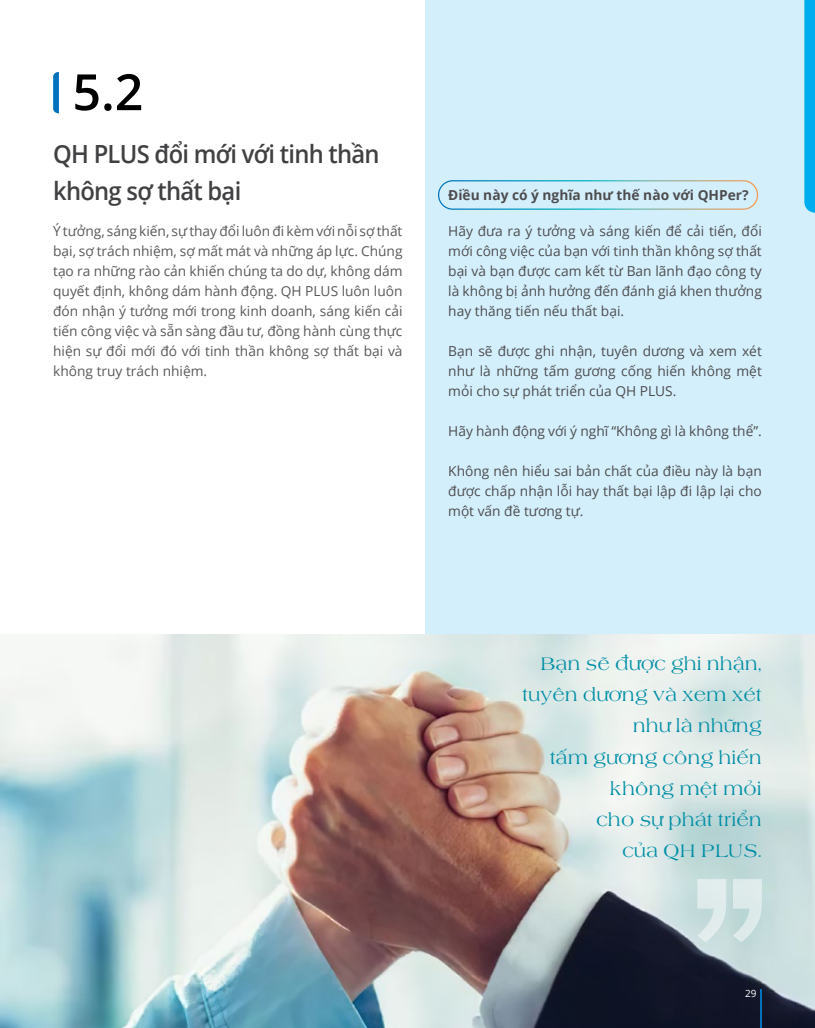
<style>
.page{position:relative;width:815px;height:1028px;background:#fff}
.page>*{position:absolute;margin:0;border:0;box-sizing:border-box;transform-origin:0 0}
.t1{font:600 50px "Open Sans";color:#000}
.t2{font:600 25px/37.5px "Open Sans";letter-spacing:-.03em;color:#414042;scale:.95 1}
.t3{font:18.75px/31.2px "UTM Amherst";color:#008fa6;text-align:right}
.t4{font:13.75px/20px "Open Sans";color:#4d4d4f;text-align:justify}
.t5{font:13.75px/20px "Open Sans";color:#58595b;text-align:justify}
.t6{font:700 13.75px "Open Sans";color:#4d4d4f}
.t7{font:10px "Open Sans";color:#fff}
</style>
<div class="page">
<div style="left:425px;top:0;width:390px;height:1028px;background:#d4effc"></div>
<svg style="left:804px;top:0;width:11px;height:213px;background:#09b0ef"></svg>
<img style="left:0;top:635px;width:815px;height:393px">
<svg style="left:697px;top:879px;width:65px;height:63px"></svg>
<svg style="left:53px;top:72px;width:6px;height:41px"></svg>
<img style="left:438px;top:180px;width:320px;height:30px">
<hr style="left:761px;top:989px;width:1px;height:39px;background:#0072bc">
<h1 class="t1" style="left:72px;top:58px;width:72px">5.2</h1>
<h2 class="t2" style="left:53px;top:134px;width:345px">QH PLUS đổi mới với tinh thần không sợ thất bại</h2>
<p class="t5" style="left:53px;top:220px;width:351px">Ý tưởng, sáng kiến, sựthay đổi luôn đi kèm với nỗi sợ thất bại, sợ trách nhiệm, sợ mất mát và những áp lực. Chúng tạo ra những rào cản khiến chúng ta do dự, không dám quyết định, không dám hành động. QH PLUS luôn luôn đón nhận ý tưởng mới trong kinh doanh, sáng kiến cải tiến công việc và sẵn sàng đầu tư, đồng hành cùng thực hiện sự đổi mới đó với tinh thần không sợ thất bại và không truy trách nhiệm.</p>
<p class="t4" style="left:448px;top:220px;width:315px">Hãy đưa ra ý tưởng và sáng kiến để cải tiến, đổi mới công việc của bạn với tinh thần không sợ thất bại và bạn được cam kết từ Ban lãnh đạo công ty là không bị ảnh hưởng đến đánh giá khen thưởng hay thăng tiến nếu thất bại.</p>
<p class="t6" style="left:448px;top:185px;width:302px">Điều này có ý nghĩa như thế nào với QHPer?</p>
<p class="t4" style="left:448px;top:340px;width:315px">Bạn sẽ được ghi nhận, tuyên dương và xem xét như là những tấm gương cống hiến không mệt mỏi cho sự phát triển của QH PLUS.</p>
<p class="t4" style="left:448px;top:420px;width:315px">Hãy hành động với ý nghĩ “Không gì là không thể”.</p>
<p class="t4" style="left:448px;top:460px;width:315px">Không nên hiểu sai bản chất của điều này là bạn được chấp nhận lỗi hay thất bại lập đi lập lại cho một vấn đề tương tự.</p>
<h3 class="t3" style="left:522px;top:646px;width:241px">Bạn sẽ được ghi nhận, tuyên dương và xem xét như là những<br>tấm gương công hiến không mệt mỏi<br>cho sự phát triển<br>của QH PLUS.</h3>
<p class="t7" style="left:745px;top:986px;width:13px">29</p>
</div>
